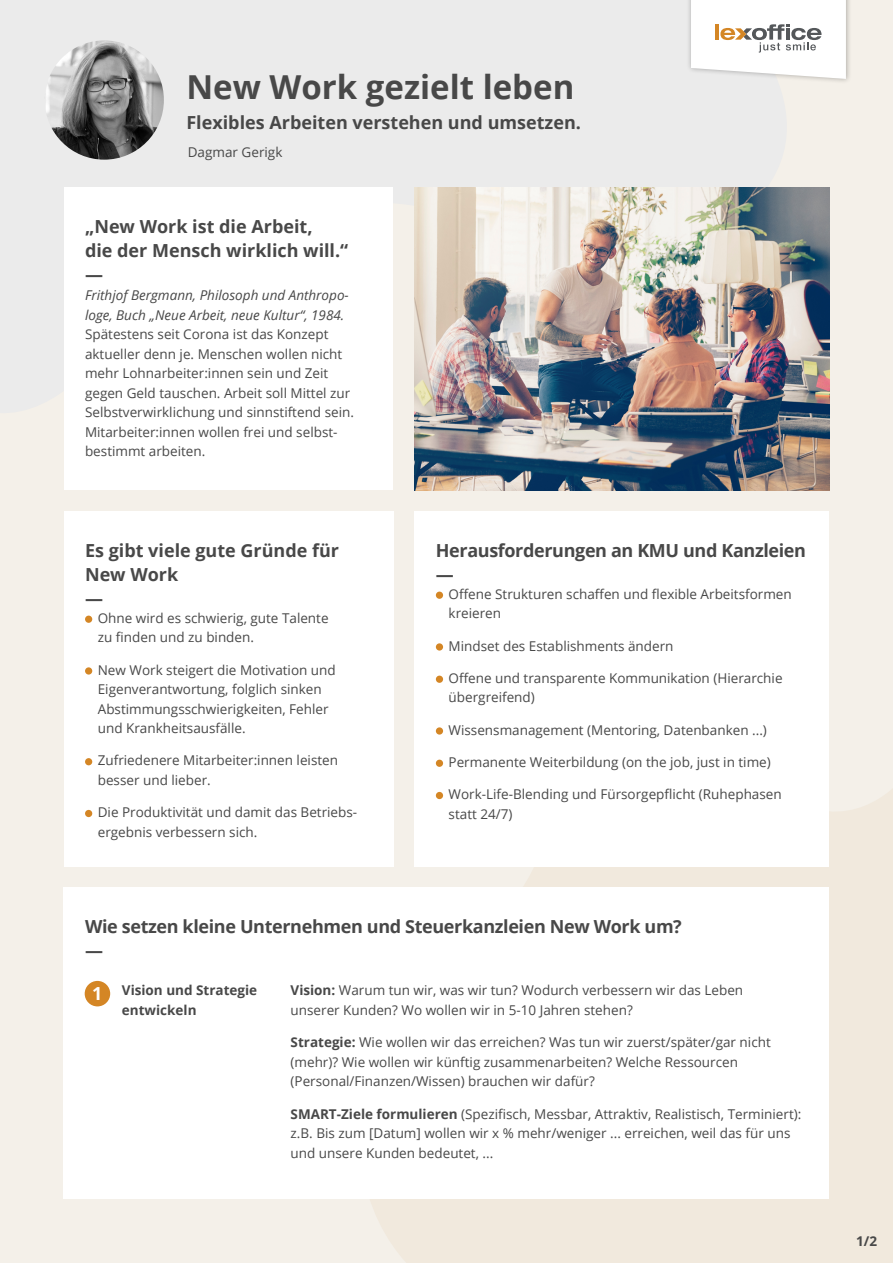
<style>
.page{position:relative;width:893px;height:1263px;background:#f4f0e9}
.page>*{position:absolute;margin:0;border:0;box-sizing:border-box;transform-origin:0 0}
.t1{font:700 33px "Open Sans";color:#484848}
.t2{font:700 18px/24px "Open Sans";color:#484848}
.t3{font:700 18px "Open Sans";letter-spacing:-.02em;color:#484848}
.t4{font:700 18px "Open Sans";color:#fff}
.t5{font:13.5px/19.5px "Open Sans";color:#484848}
.t6{font:700 13.5px/19.5px "Open Sans";color:#484848}
.s1{font-style:italic}
.s2{font-weight:700}
</style>
<div class="page">
<svg style="left:329px;top:775px;width:564px;height:488px;fill:#f1e9dd"></svg>
<div style="left:686px;top:0;width:165px;height:84px;background:#000;opacity:.3"></div>
<svg style="left:691px;top:0;width:155px;height:79px;background:#f2f0ee"></svg>
<div style="left:64px;top:187px;width:329px;height:303px;background:#fff"></div>
<div style="left:64px;top:511px;width:330px;height:355px;background:#fff"></div>
<div style="left:415px;top:511px;width:414px;height:355px;background:#fff"></div>
<div style="left:64px;top:887px;width:765px;height:312px;background:#fff"></div>
<div style="left:85px;top:616px;width:7px;height:7px;background:#d48625;border-radius:50%"></div>
<div style="left:85px;top:667px;width:7px;height:8px;background:#d48625;border-radius:50%"></div>
<div style="left:85px;top:758px;width:7px;height:7px;background:#d48625;border-radius:50%"></div>
<div style="left:85px;top:810px;width:7px;height:7px;background:#d48625;border-radius:50%"></div>
<div style="left:436px;top:592px;width:7px;height:7px;background:#d48625;border-radius:50%"></div>
<div style="left:436px;top:643px;width:7px;height:8px;background:#d48625;border-radius:50%"></div>
<div style="left:436px;top:676px;width:7px;height:7px;background:#d48625;border-radius:50%"></div>
<div style="left:436px;top:727px;width:7px;height:8px;background:#d48625;border-radius:50%"></div>
<div style="left:436px;top:760px;width:7px;height:7px;background:#d48625;border-radius:50%"></div>
<div style="left:436px;top:792px;width:7px;height:7px;background:#d48625;border-radius:50%"></div>
<img style="left:45px;top:40px;width:119px;height:120px;border-radius:60px">
<div style="left:85px;top:981px;width:25px;height:25px;background:#d48625;border-radius:50%"></div>
<img style="left:415px;top:187px;width:414px;height:303px">
<p class="t1" style="left:186px;top:63px;width:389px">New Work gezielt leben</p>
<p class="t2" style="left:186px;top:110px;width:396px">Flexibles Arbeiten verstehen und umsetzen.</p>
<p class="t5" style="left:188px;top:142px;width:96px">Dagmar Gerigk</p>
<p class="t2" style="left:85px;top:214px;width:265px">„New Work ist die Arbeit,<br>die der Mensch wirklich will.“</p>
<p class="t2" style="left:85px;top:262px;width:19px">—</p>
<p class="t5" style="left:85px;top:285px;width:270px"><span class="s1">Frithjof Bergmann, Philosoph und Anthropo&shy;loge, Buch „Neue Arbeit, neue Kultur“, 1984.<br></span>Spätestens seit Corona ist das Konzept aktueller denn je. Menschen wollen nicht mehr Lohnarbeiter:innen sein und Zeit gegen Geld tauschen. Arbeit soll Mittel zur Selbstverwirklichung und sinnstiftend sein.<br>Mitarbeiter:innen wollen frei und selbst&shy;bestimmt arbeiten.</p>
<p class="t2" style="left:85px;top:538px;width:256px">Es gibt viele gute Gründe für<br>New Work</p>
<p class="t2" style="left:85px;top:586px;width:19px">—</p>
<p class="t5" style="left:98px;top:608px;width:232px">Ohne wird es schwierig, gute Talente zu finden und zu binden.</p>
<p class="t5" style="left:98px;top:660px;width:240px">New Work steigert die Motivation und Eigenverantwortung, folglich sinken Abstimmungsschwierigkeiten, Fehler und Krankheitsausfälle.</p>
<p class="t5" style="left:98px;top:750px;width:242px">Zufriedenere Mitarbeiter:innen leisten besser und lieber.</p>
<p class="t5" style="left:98px;top:802px;width:261px">Die Produktivität und damit das Betriebs&shy;ergebnis verbessern sich.</p>
<p class="t3" style="left:436px;top:538px;width:372px">Herausforderungen an KMU und Kanzleien</p>
<p class="t2" style="left:436px;top:562px;width:19px">—</p>
<p class="t5" style="left:449px;top:584px;width:345px">Offene Strukturen schaffen und flexible Arbeitsformen kreieren</p>
<p class="t5" style="left:449px;top:636px;width:226px">Mindset des Establishments ändern</p>
<p class="t5" style="left:449px;top:668px;width:335px">Offene und transparente Kommunikation (Hierarchie übergreifend)</p>
<p class="t5" style="left:449px;top:720px;width:320px">Wissensmanagement (Mentoring, Datenbanken ...)</p>
<p class="t5" style="left:449px;top:752px;width:324px">Permanente Weiterbildung (on the job, just in time)</p>
<p class="t5" style="left:449px;top:784px;width:335px">Work-Life-Blending und Fürsorgepflicht (Ruhephasen statt 24/7)</p>
<p class="t3" style="left:85px;top:914px;width:598px">Wie setzen kleine Unternehmen und Steuerkanzleien New Work um?</p>
<p class="t2" style="left:85px;top:938px;width:19px">—</p>
<p class="t4" style="left:92px;top:981px;width:12px">1</p>
<p class="t6" style="left:122px;top:980px;width:137px">Vision und Strategie entwickeln</p>
<p class="t5" style="left:291px;top:980px;width:454px"><span class="s2">Vision:</span> Warum tun wir, was wir tun? Wodurch verbessern wir das Leben unserer Kunden? Wo wollen wir in 5-10 Jahren stehen?</p>
<p class="t5" style="left:291px;top:1032px;width:482px"><span class="s2">Strategie:</span> Wie wollen wir das erreichen? Was tun wir zuerst/später/gar nicht (mehr)? Wie wollen wir künftig zusammenarbeiten? Welche Ressourcen (Personal/Finanzen/Wissen) brauchen wir dafür?</p>
<p class="t5" style="left:291px;top:1103px;width:512px"><span class="s2">SMART-Ziele formulieren</span> (Spezifisch, Messbar, Attraktiv, Realistisch, Terminiert): z.B. Bis zum [Datum] wollen wir x % mehr/weniger ... erreichen, weil das für uns und unsere Kunden bedeutet, ...</p>
<p class="t6" style="left:856px;top:1231px;width:22px">1/2</p>
</div>
